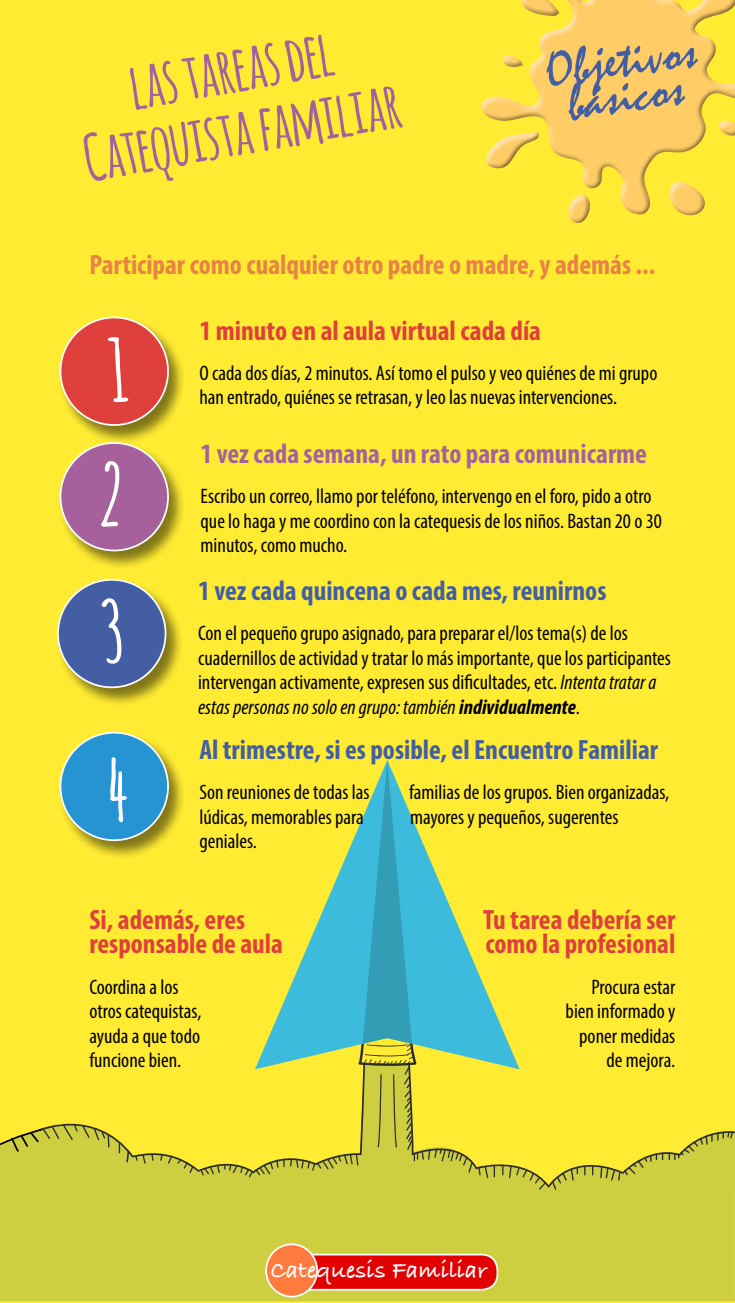
<style>
.page{position:relative;width:735px;height:1303px;background:#fff}
.page>*{position:absolute;margin:0;border:0;box-sizing:border-box;transform-origin:0 0}
.t1{font:700 84px "Amatic";color:#fff}
.t2{font:700 63px/63px "Amatic";color:#a6619d;text-align:center}
.t3{font:52.5px "Mistral";color:#435ea3}
.t4{font:700 condensed 28px/24.5px "Myriad Pro";color:#e0403b}
.t5{font:700 condensed 28px "Myriad Pro";color:#435ea3}
.t6{font:700 condensed 28px "Myriad Pro";color:#e98244}
.t7{font:700 condensed 28px "Myriad Pro";color:#a6619d}
.t8{font:700 24.5px "Bradley Hand ITCTT";color:#fff}
.t9{font:condensed 21px/24.5px "Myriad Pro";color:#000}
.s1{font-style:italic}
.s2{font-weight:700;font-style:italic}
</style>
<div class="page">
<div style="left:0;top:0;width:734px;height:1302px;background:#ffec32"></div>
<div style="left:0;top:1177px;width:734px;height:123px;background:#cdcf41"></div>
<svg style="left:408px;top:1068px;width:326px;height:119px"></svg>
<svg style="left:478px;top:1164px;width:16px;height:13px"></svg>
<svg style="left:502px;top:1164px;width:43px;height:25px"></svg>
<svg style="left:551px;top:1166px;width:26px;height:23px"></svg>
<svg style="left:591px;top:1165px;width:2px;height:10px"></svg>
<svg style="left:600px;top:1131px;width:132px;height:49px"></svg>
<svg style="left:472px;top:958px;width:47px;height:111px"></svg>
<svg style="left:0;top:760px;width:472px;height:417px"></svg>
<div style="left:288px;top:1254px;width:209px;height:35px;background:#e20001;border-radius:16px"></div>
<div style="left:287px;top:1253px;width:211px;height:37px;border:2px solid #fff;border-radius:16px"></div>
<div style="left:266px;top:1244px;width:51px;height:52px;background:#ff7a3d;border-radius:50%"></div>
<div style="left:265px;top:1243px;width:53px;height:54px;border:2px solid #fff;border-radius:50%"></div>
<div style="left:58px;top:317px;width:128px;height:127px;background:#000;opacity:.5"></div>
<div style="left:60px;top:317px;width:108px;height:108px;background:#e0403b;border-radius:50%"></div>
<div style="left:60px;top:316px;width:109px;height:110px;border:2px solid #fff;border-radius:50%"></div>
<div style="left:480px;top:0;width:254px;height:227px;background:#000;opacity:.5"></div>
<div style="left:58px;top:442px;width:128px;height:128px;background:#000;opacity:.5"></div>
<div style="left:60px;top:443px;width:108px;height:107px;background:#a6619d;border-radius:50%"></div>
<div style="left:60px;top:442px;width:109px;height:109px;border:2px solid #fff;border-radius:50%"></div>
<div style="left:56px;top:579px;width:127px;height:127px;background:#000;opacity:.5"></div>
<div style="left:58px;top:579px;width:107px;height:108px;background:#435ea3;border-radius:50%"></div>
<div style="left:57px;top:579px;width:109px;height:109px;border:2px solid #fff;border-radius:50%"></div>
<div style="left:58px;top:732px;width:128px;height:127px;background:#000;opacity:.5"></div>
<div style="left:60px;top:732px;width:108px;height:108px;background:#2693d3;border-radius:50%"></div>
<div style="left:60px;top:731px;width:109px;height:110px;border:2px solid #fff;border-radius:50%"></div>
<h2 class="t2" style="left:68px;top:63px;width:321px;rotate:-10deg">las tareas del<br>Catequista familiar</h2>
<h3 class="t3" style="left:541px;top:41px;width:153px;rotate:-8deg">Objetivos</h3>
<h3 class="t3" style="left:563px;top:74px;width:118px;rotate:-8deg">básicos</h3>
<h3 class="t6" style="left:89px;top:247px;width:567px">Participar como cualquier otro padre o madre, y además ...</h3>
<h1 class="t1" style="left:109px;top:311px;width:20px">1</h1>
<h1 class="t1" style="left:99px;top:435px;width:24px">2</h1>
<h1 class="t1" style="left:102px;top:571px;width:21px">3</h1>
<h1 class="t1" style="left:107px;top:729px;width:24px">4</h1>
<h3 class="t4" style="left:199px;top:317px;width:343px">1 minuto en al aula virtual cada día</h3>
<p class="t9" style="left:199px;top:360px;width:459px">O cada dos días, 2 minutos. Así tomo el pulso y veo quiénes de mi grupo</p>
<p class="t9" style="left:199px;top:385px;width:419px">han entrado, quiénes se retrasan, y leo las nuevas intervenciones.</p>
<h3 class="t7" style="left:200px;top:436px;width:447px">1 vez cada semana, un rato para comunicarme</h3>
<p class="t9" style="left:200px;top:484px;width:462px">Escribo un correo, llamo por teléfono, intervengo en el foro, pido a otro que lo haga y me coordino con la catequesis de los niños. Bastan 20 o 30 minutos, como mucho.</p>
<h3 class="t5" style="left:198px;top:573px;width:409px">1 vez cada quincena o cada mes, reunirnos</h3>
<p class="t9" style="left:198px;top:620px;width:474px">Con el pequeño grupo asignado, para preparar el/los tema(s) de los cuadernillos de actividad y tratar lo más importante, que los participantes intervengan activamente, expresen sus dificultades, etc. <span class="s1">Intenta tratar a estas personas no solo en grupo: también</span> <span class="s2">individualmente</span>.</p>
<h3 class="t5" style="left:199px;top:732px;width:460px">Al trimestre, si es posible, el Encuentro Familiar</h3>
<p class="t9" style="left:199px;top:779px;width:172px">Son reuniones de todas las</p>
<p class="t9" style="left:409px;top:779px;width:261px">familias de los grupos. Bien organizadas,</p>
<p class="t9" style="left:199px;top:804px;width:166px">lúdicas, memorables para</p>
<p class="t9" style="left:410px;top:804px;width:210px">mayores y pequeños, sugerentes</p>
<p class="t9" style="left:199px;top:828px;width:59px">geniales.</p>
<h3 class="t4" style="left:89px;top:906px;width:195px">Si, además, eres responsable de aula</h3>
<p class="t9" style="left:89px;top:974px;width:113px">Coordina a los otros catequistas, ayuda a que todo funcione bien.</p>
<h3 class="t4" style="left:482px;top:906px;width:194px">Tu tarea debería ser como la profesional</h3>
<p class="t9" style="left:565px;top:974px;width:111px;text-align:right">Procura estar bien informado y poner medidas de mejora.</p>
<p class="t8" style="left:270px;top:1251px;width:218px">Catequesis Familiar</p>
</div>
